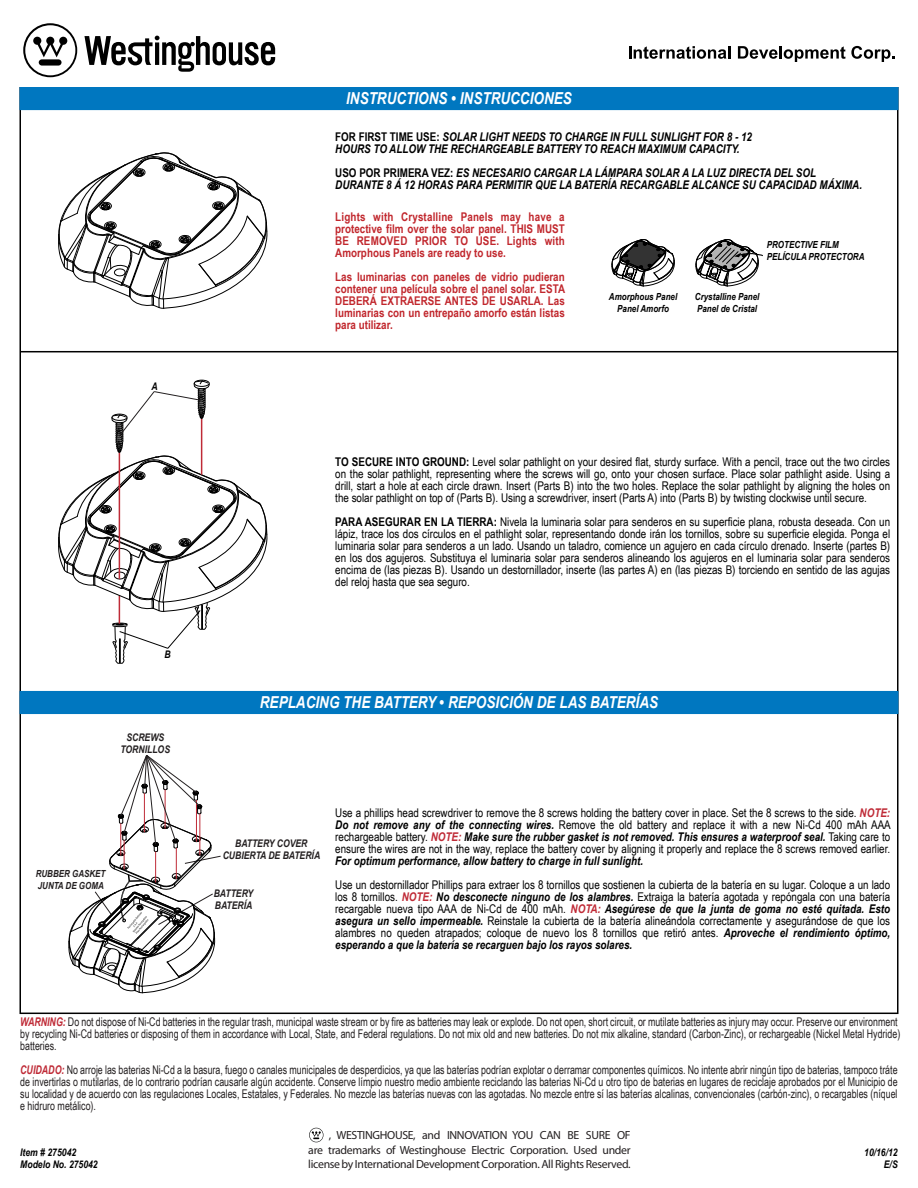
<style>
.page{position:relative;width:918px;height:1188px;background:#fff}
.page>*{position:absolute;margin:0;border:0;box-sizing:border-box;transform-origin:0 0}
.t1{font:italic 700 16.5px "Arial Narrow";color:#fff}
.t2{font:12px/12px "Arial Narrow";color:#000;text-align:justify}
.t3{font:12px/12px "Arial Narrow";color:#231f20;scale:.9 1}
.t4{font:italic 700 12px/12px "Arial Narrow";color:#000}
.t5{font:700 12px/12px "Arial Narrow";color:#c1272d;text-align:justify}
.t6{font:11.85px/14.1px "Myriad Pro";letter-spacing:-.025em;color:#231f20;text-align:justify}
.t7{font:italic 700 10.5px/12px "Arial Narrow";color:#231f20;text-align:center}
.t8{font:italic 700 10.5px/12px "Arial Narrow";color:#000}
.t9{font:italic 700 9.75px/11.7px "Arial Narrow";color:#000}
.t10{font:italic 700 9.75px/11.7px "Arial Narrow";color:#231f20}
.s1{font-style:normal}
.s2{font-weight:700}
.s3{font-weight:700;font-style:italic;color:#bf2b37}
.s4{font-weight:700;font-style:italic}
</style>
<div class="page">
<svg style="left:69px;top:755px;width:152px;height:238px"></svg>
<svg style="left:58px;top:152px;width:209px;height:157px"></svg>
<svg style="left:58px;top:379px;width:209px;height:285px"></svg>
<svg style="left:309px;top:1128px;width:14px;height:14px"></svg>
<svg style="left:612px;top:239px;width:63px;height:47px"></svg>
<svg style="left:696px;top:239px;width:67px;height:47px"></svg>
<hr style="left:20px;top:351px;width:878px;height:1px;background:#000">
<div style="left:19px;top:87px;width:879px;height:23px;background:#0077c0"></div>
<div style="left:20px;top:691px;width:879px;height:23px;background:#0077c0"></div>
<svg style="left:629px;top:46px;width:102px;height:13px"></svg>
<svg style="left:738px;top:46px;width:157px;height:16px"></svg>
<svg style="left:84px;top:36px;width:191px;height:36px"></svg>
<svg style="left:23px;top:23px;width:54px;height:54px"></svg>
<h1 class="t1" style="left:346px;top:86px;width:227px">INSTRUCTIONS • INSTRUCCIONES</h1>
<p class="t8" style="left:152px;top:380px;width:8px">A</p>
<p class="t8" style="left:164px;top:648px;width:8px">B</p>
<p class="t7" style="left:121px;top:731px;width:51px">SCREWS<br>TORNILLOS</p>
<p class="t10" style="left:36px;top:867px;width:71px">RUBBER GASKET<br>JUNTA DE GOMA</p>
<p class="t4" style="left:335px;top:130px;width:418px"><span class="s1">FOR FIRST TIME USE:</span> SOLAR LIGHT NEEDS TO CHARGE IN FULL SUNLIGHT FOR 8 - 12<br>HOURS TO ALLOW THE RECHARGEABLE BATTERY TO REACH MAXIMUM CAPACITY.</p>
<p class="t4" style="left:335px;top:166px;width:528px"><span class="s1">USO POR PRIMERA VEZ:</span> ES NECESARIO CARGAR LA LÁMPARA SOLAR A LA LUZ DIRECTA DEL SOL<br>DURANTE 8 Á 12 HORAS PARA PERMITIR QUE LA BATERÍA RECARGABLE ALCANCE SU CAPACIDAD MÁXIMA.</p>
<p class="t5" style="left:335px;top:210px;width:231px">Lights with Crystalline Panels may have a protective film over the solar panel. THIS MUST BE REMOVED PRIOR TO USE. Lights with Amorphous Panels are ready to use.</p>
<p class="t5" style="left:335px;top:270px;width:231px">Las luminarias con paneles de vidrio pudieran contener una película sobre el panel solar. ESTA DEBERÁ EXTRAERSE ANTES DE USARLA. Las luminarias con un entrepaño amorfo están listas para utilizar.</p>
<p class="t9" style="left:767px;top:238px;width:99px">PROTECTIVE FILM<br>PELÍCULA PROTECTORA</p>
<p class="t9" style="left:609px;top:291px;width:70px;text-align:center">Amorphous Panel<br>Panel Amorfo</p>
<p class="t9" style="left:695px;top:291px;width:66px">Crystalline Panel<br>Panel de Cristal</p>
<p class="t2" style="left:335px;top:455px;width:556px"><span class="s2">TO SECURE INTO GROUND:</span> Level solar pathlight on your desired flat, sturdy surface. With a pencil, trace out the two circles on the solar pathlight, representing where the screws will go, onto your chosen surface. Place solar pathlight aside. Using a drill, start a hole at each circle drawn. Insert (Parts B) into the two holes. Replace the solar pathlight by aligning the holes on the solar pathlight on top of (Parts B). Using a screwdriver, insert (Parts A) into (Parts B) by twisting clockwise until secure.</p>
<p class="t2" style="left:335px;top:515px;width:556px"><span class="s2">PARA ASEGURAR EN LA TIERRA:</span> Nivela la luminaria solar para senderos en su superficie plana, robusta deseada. Con un lápiz, trace los dos círculos en el pathlight solar, representando donde irán los tornillos, sobre su superficie elegida. Ponga el luminaria solar para senderos a un lado. Usando un taladro, comience un agujero en cada círculo drenado. Inserte (partes B) en los dos agujeros. Substituya el luminaria solar para senderos alineando los agujeros en el luminaria solar para senderos encima de (las piezas B). Usando un destornillador, inserte (las partes A) en (las piezas B) torciendo en sentido de las agujas del reloj hasta que sea seguro.</p>
<h1 class="t1" style="left:260px;top:690px;width:400px">REPLACING THE BATTERY • REPOSICIÓN DE LAS BATERÍAS</h1>
<p class="t7" style="left:223px;top:837px;width:99px">BATTERY COVER<br>CUBIERTA DE BATERÍA</p>
<p class="t7" style="left:214px;top:887px;width:41px;text-align:left">BATTERY<br>BATERÍA</p>
<p class="t2" style="left:335px;top:806px;width:557px">Use a phillips head screwdriver to remove the 8 screws holding the battery cover in place. Set the 8 screws to the side. <span class="s3">NOTE:<br></span><span class="s4">Do not remove any of the connecting wires.</span> Remove the old battery and replace it with a new Ni-Cd 400 mAh AAA rechargeable battery. <span class="s3">NOTE:</span> <span class="s4">Make sure the rubber gasket is not removed. This ensures a waterproof seal.</span> Taking care to ensure the wires are not in the way, replace the battery cover by aligning it properly and replace the 8 screws removed earlier.</p>
<p class="t4" style="left:335px;top:854px;width:309px">For optimum performance, allow battery to charge in full sunlight.</p>
<p class="t2" style="left:335px;top:878px;width:556px">Use un destornillador Phillips para extraer los 8 tornillos que sostienen la cubierta de la batería en su lugar. Coloque a un lado los 8 tornillos. <span class="s3">NOTE:</span> <span class="s4">No desconecte ninguno de los alambres.</span> Extraiga la batería agotada y repóngala con una batería recargable nueva tipo AAA de Ni-Cd de 400 mAh. <span class="s3">NOTA:</span> <span class="s4">Asegúrese de que la junta de goma no esté quitada. Esto asegura un sello impermeable.</span> Reinstale la cubierta de la batería alineándola correctamente y asegurándose de que los alambres no queden atrapados; coloque de nuevo los 8 tornillos que retiró antes. <span class="s4">Aproveche el rendimiento óptimo, esperando a que la batería se recarguen bajo los rayos solares.</span></p>
<p class="t3" style="left:20px;top:1016px;width:979px"><span class="s3">WARNING:</span> Do not dispose of Ni-Cd batteries in the regular trash, municipal waste stream or by fire as batteries may leak or explode. Do not open, short circuit, or mutilate batteries as injury may occur. Preserve our environment by recycling Ni-Cd batteries or disposing of them in accordance with Local, State, and Federal regulations. Do not mix old and new batteries. Do not mix alkaline, standard (Carbon-Zinc), or rechargeable (Nickel Metal Hydride) batteries.</p>
<p class="t3" style="left:20px;top:1064px;width:976px;text-align:justify"><span class="s3">CUIDADO:</span> No arroje las baterias Ni-Cd a la basura, fuego o canales municipales de desperdicios, ya que las baterías podrían explotar o derramar componentes químicos. No intente abrir ningún tipo de baterias, tampoco tráte de invertirlas o mutilarlas, de lo contrario podrían causarle algún accidente. Conserve límpio nuestro medio ambiente reciclando las baterias Ni-Cd u otro tipo de baterias en lugares de reciclaje aprobados por el Municipio de su localidad y de acuerdo con las regulaciones Locales, Estatales, y Federales. No mezcle las baterías nuevas con las agotadas. No mezcle entre sí las baterías alcalinas, convencionales (carbón-zinc), o recargables (níquel e hidruro metálico).</p>
<p class="t6" style="left:308px;top:1128px;width:324px;text-indent:21px">, WESTINGHOUSE, and INNOVATION YOU CAN BE SURE OF are trademarks of Westinghouse Electric Corporation. Used under license by International Development Corporation. All Rights Reserved.</p>
<p class="t8" style="left:20px;top:1146px;width:79px">Item # 275042<br>Modelo No. 275042</p>
<p class="t8" style="left:864px;top:1146px;width:35px;text-align:right">10/16/12<br>E/S</p>
</div>
